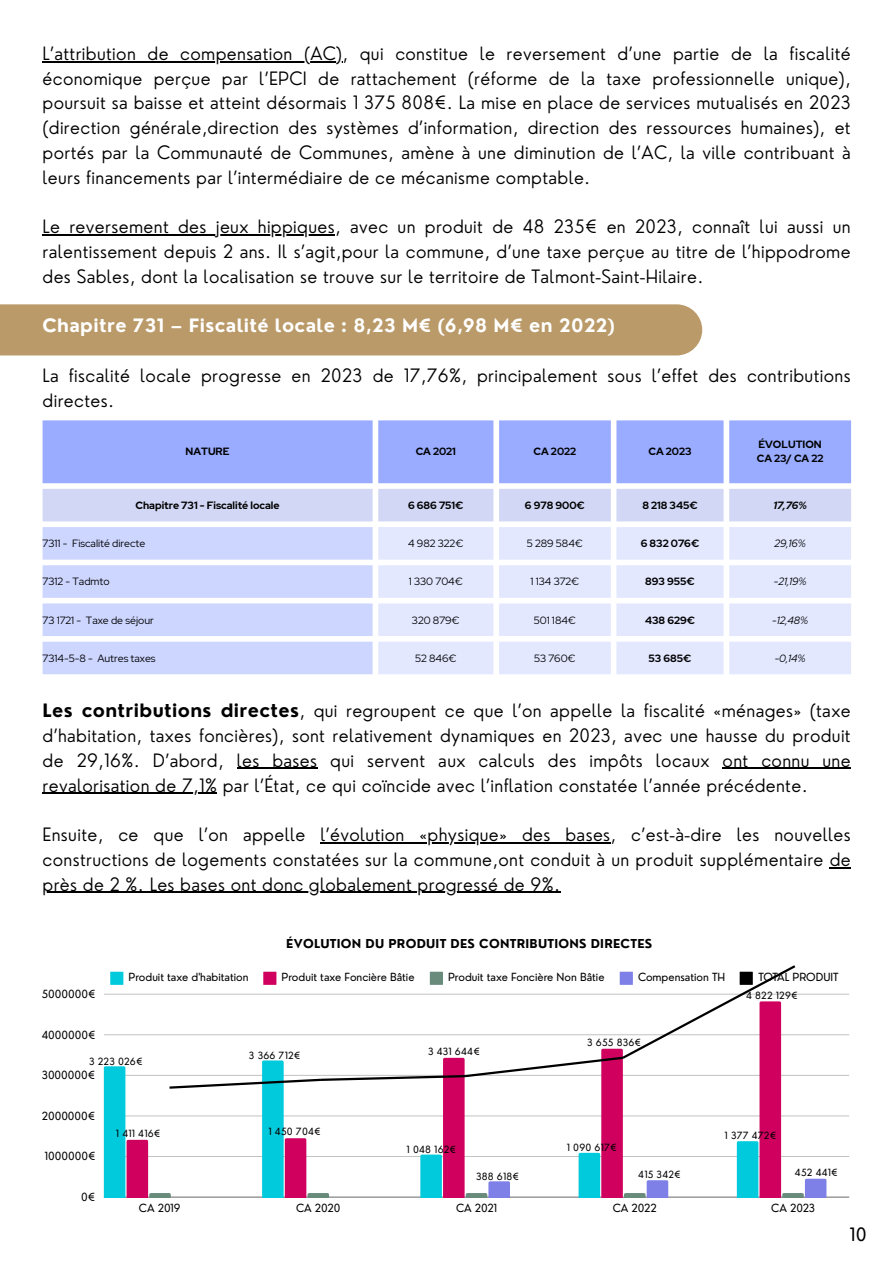
<style>
.page{position:relative;width:894px;height:1264px;background:#fff}
.page>*{position:absolute;margin:0;border:0;box-sizing:border-box;transform-origin:0 0}
.t1{font:300 18px/24.8px "Nourd";letter-spacing:.02em;color:#000;text-align:justify}
.t2{font:700 18px "Nourd";letter-spacing:.02em;color:#fff}
.t3{font:18px "Nourd";color:#000}
.t4{font:700 12px "Nourd";letter-spacing:.02em;color:#000}
.t5{font:10.95px "Nourd";color:#000}
.t6{font:10.5px "Red Hat Display";color:#000}
.t7{font:700 10.5px "Red Hat Display";color:#000}
.t8{font:italic 10.5px "Red Hat Display";color:#000}
.t9{font:italic 700 10.5px "Red Hat Display";color:#000}
.t10{font:9.75px "Nourd";letter-spacing:.02em;color:#000}
.s1{font-weight:700}
</style>
<div class="page">
<div style="left:43px;top:420px;width:807px;height:63px;background:#99acff"></div>
<div style="left:43px;top:489px;width:807px;height:32px;background:#d1d7f4"></div>
<svg style="left:43px;top:527px;width:329px;height:147px;background:#d2daff"></svg>
<svg style="left:378px;top:527px;width:472px;height:147px;background:#e7ebff"></svg>
<div style="left:0;top:304px;width:702px;height:51px;background:#ba9a69"></div>
<hr style="left:43px;top:61px;width:299px;height:1px;background:#000">
<hr style="left:43px;top:234px;width:292px;height:1px;background:#000">
<hr style="left:237px;top:768px;width:80px;height:1px;background:#000">
<hr style="left:722px;top:768px;width:128px;height:1px;background:#000">
<hr style="left:43px;top:792px;width:174px;height:1px;background:#000">
<hr style="left:320px;top:842px;width:290px;height:1px;background:#000">
<svg style="left:829px;top:867px;width:21px;height:1px"></svg>
<hr style="left:43px;top:891px;width:517px;height:1px;background:#000">
<hr style="left:104px;top:1156px;width:744px;height:1px;background:#000">
<hr style="left:104px;top:1115px;width:744px;height:1px;background:#000">
<hr style="left:104px;top:1075px;width:744px;height:1px;background:#000">
<hr style="left:104px;top:1034px;width:744px;height:1px;background:#000">
<hr style="left:104px;top:993px;width:744px;height:1px;background:#000">
<hr style="left:104px;top:1196px;width:744px;height:1px;background:#000">
<svg style="left:104px;top:965px;width:722px;height:232px"></svg>
<p class="t1" style="left:43px;top:41px;width:809px">L’attribution de compensation (AC), qui constitue le reversement d’une partie de la fiscalité économique perçue par l’EPCI de rattachement (réforme de la taxe professionnelle unique), poursuit sa baisse et atteint désormais 1 375 808€. La mise en place de services mutualisés en 2023 (direction générale,direction des systèmes d’information, direction des ressources humaines), et portés par la Communauté de Communes, amène à une diminution de l’AC, la ville contribuant à leurs financements par l’intermédiaire de ce mécanisme comptable.</p>
<p class="t1" style="left:43px;top:214px;width:809px">Le reversement des jeux hippiques, avec un produit de 48 235€ en 2023, connaît lui aussi un ralentissement depuis 2 ans. Il s’agit,pour la commune, d’une taxe perçue au titre de l’hippodrome des Sables, dont la localisation se trouve sur le territoire de Talmont-Saint-Hilaire.</p>
<p class="t2" style="left:43px;top:314px;width:573px">Chapitre 731 – Fiscalité locale : 8,23 M€ (6,98 M€ en 2022)</p>
<p class="t1" style="left:43px;top:362px;width:809px">La fiscalité locale progresse en 2023 de 17,76%, principalement sous l’effet des contributions directes.</p>
<h2 class="t7" style="left:185px;top:445px;width:45px">NATURE</h2>
<h2 class="t7" style="left:415px;top:445px;width:42px">CA 2021</h2>
<p class="t7" style="left:533px;top:445px;width:44px">CA 2022</p>
<h2 class="t7" style="left:648px;top:445px;width:45px">CA 2023</h2>
<p class="t7" style="left:758px;top:438px;width:65px">ÉVOLUTION</p>
<p class="t7" style="left:756px;top:452px;width:68px">CA 23/ CA 22</p>
<p class="t7" style="left:135px;top:498px;width:146px">Chapitre 731 - Fiscalité locale</p>
<p class="t7" style="left:408px;top:498px;width:57px">6 686 751€</p>
<p class="t7" style="left:525px;top:498px;width:61px">6 978 900€</p>
<p class="t7" style="left:642px;top:498px;width:57px">8 218 345€</p>
<p class="t9" style="left:773px;top:498px;width:35px">17,76%</p>
<p class="t6" style="left:43px;top:536px;width:104px">7311 - Fiscalité directe</p>
<p class="t6" style="left:408px;top:536px;width:57px">4 982 322€</p>
<p class="t6" style="left:526px;top:536px;width:58px">5 289 584€</p>
<p class="t7" style="left:640px;top:536px;width:60px">6 832 076€</p>
<p class="t8" style="left:774px;top:536px;width:33px">29,16%</p>
<p class="t6" style="left:43px;top:574px;width:69px">7312 - Tadmto</p>
<p class="t6" style="left:408px;top:574px;width:56px">1 330 704€</p>
<p class="t6" style="left:530px;top:574px;width:50px">1 134 372€</p>
<p class="t7" style="left:645px;top:574px;width:51px">893 955€</p>
<p class="t8" style="left:773px;top:574px;width:34px">-21,19%</p>
<p class="t6" style="left:43px;top:613px;width:113px">73 1721 - Taxe de séjour</p>
<p class="t6" style="left:412px;top:613px;width:49px">320 879€</p>
<p class="t6" style="left:533px;top:613px;width:44px">501 184€</p>
<p class="t7" style="left:644px;top:613px;width:51px">438 629€</p>
<p class="t8" style="left:772px;top:613px;width:37px">-12,48%</p>
<p class="t6" style="left:43px;top:651px;width:115px">7314-5-8 - Autres taxes</p>
<p class="t6" style="left:415px;top:651px;width:43px">52 846€</p>
<p class="t6" style="left:534px;top:651px;width:43px">53 760€</p>
<p class="t7" style="left:648px;top:651px;width:44px">53 685€</p>
<p class="t8" style="left:774px;top:651px;width:32px">-0,14%</p>
<h2 class="t1" style="left:43px;top:698px;width:809px"><span class="s1">Les contributions directes</span>, qui regroupent ce que l’on appelle la fiscalité «ménages» (taxe d’habitation, taxes foncières), sont relativement dynamiques en 2023, avec une hausse du produit de 29,16%. D’abord, les bases qui servent aux calculs des impôts locaux ont connu une</h2>
<h2 class="t1" style="left:43px;top:772px;width:766px">revalorisation de 7,1% par l’État, ce qui coïncide avec l’inflation constatée l’année précédente.</h2>
<h2 class="t1" style="left:43px;top:822px;width:264px">Ensuite, ce que l’on appelle</h2>
<h3 class="t1" style="left:43px;top:822px;width:809px;text-align:right">l’évolution «physique» des bases, c’est-à-dire les nouvelles<br>constructions de logements constatées sur la commune,ont conduit à un produit supplémentaire de</h3>
<p class="t1" style="left:43px;top:871px;width:519px">près de 2 %. Les bases ont donc globalement progressé de 9%.</p>
<p class="t4" style="left:286px;top:935px;width:367px">ÉVOLUTION DU PRODUIT DES CONTRIBUTIONS DIRECTES</p>
<p class="t5" style="left:42px;top:987px;width:55px">5000000€</p>
<p class="t5" style="left:128px;top:970px;width:121px">Produit taxe d'habitation</p>
<p class="t5" style="left:281px;top:970px;width:134px">Produit taxe Foncière Bâtie</p>
<p class="t5" style="left:448px;top:970px;width:158px">Produit taxe Foncière Non Bâtie</p>
<p class="t5" style="left:637px;top:970px;width:89px">Compensation TH</p>
<p class="t5" style="left:758px;top:970px;width:82px">TOTAL PRODUIT</p>
<p class="t10" style="left:745px;top:989px;width:53px">4 822 129€</p>
<p class="t5" style="left:42px;top:1027px;width:55px">4000000€</p>
<p class="t10" style="left:89px;top:1054px;width:55px">3 223 026€</p>
<p class="t5" style="left:42px;top:1068px;width:55px">3000000€</p>
<p class="t5" style="left:42px;top:1108px;width:55px">2000000€</p>
<p class="t5" style="left:44px;top:1149px;width:53px">1000000€</p>
<p class="t5" style="left:81px;top:1190px;width:16px">0€</p>
<p class="t10" style="left:116px;top:1127px;width:46px">1 411 416€</p>
<p class="t10" style="left:249px;top:1049px;width:53px">3 366 712€</p>
<p class="t10" style="left:268px;top:1125px;width:54px">1 450 704€</p>
<p class="t10" style="left:428px;top:1045px;width:53px">3 431 644€</p>
<p class="t10" style="left:406px;top:1142px;width:51px">1 048 162€</p>
<p class="t10" style="left:476px;top:1169px;width:45px">388 618€</p>
<p class="t10" style="left:587px;top:1036px;width:56px">3 655 836€</p>
<p class="t10" style="left:566px;top:1141px;width:51px">1 090 617€</p>
<p class="t10" style="left:638px;top:1168px;width:44px">415 342€</p>
<p class="t10" style="left:724px;top:1129px;width:53px">1 377 472€</p>
<p class="t10" style="left:794px;top:1166px;width:45px">452 441€</p>
<p class="t5" style="left:139px;top:1200px;width:43px">CA 2019</p>
<p class="t5" style="left:296px;top:1200px;width:46px">CA 2020</p>
<p class="t5" style="left:456px;top:1200px;width:43px">CA 2021</p>
<p class="t5" style="left:612px;top:1200px;width:46px">CA 2022</p>
<p class="t5" style="left:771px;top:1200px;width:45px">CA 2023</p>
<p class="t3" style="left:849px;top:1223px;width:19px">10</p>
</div>
